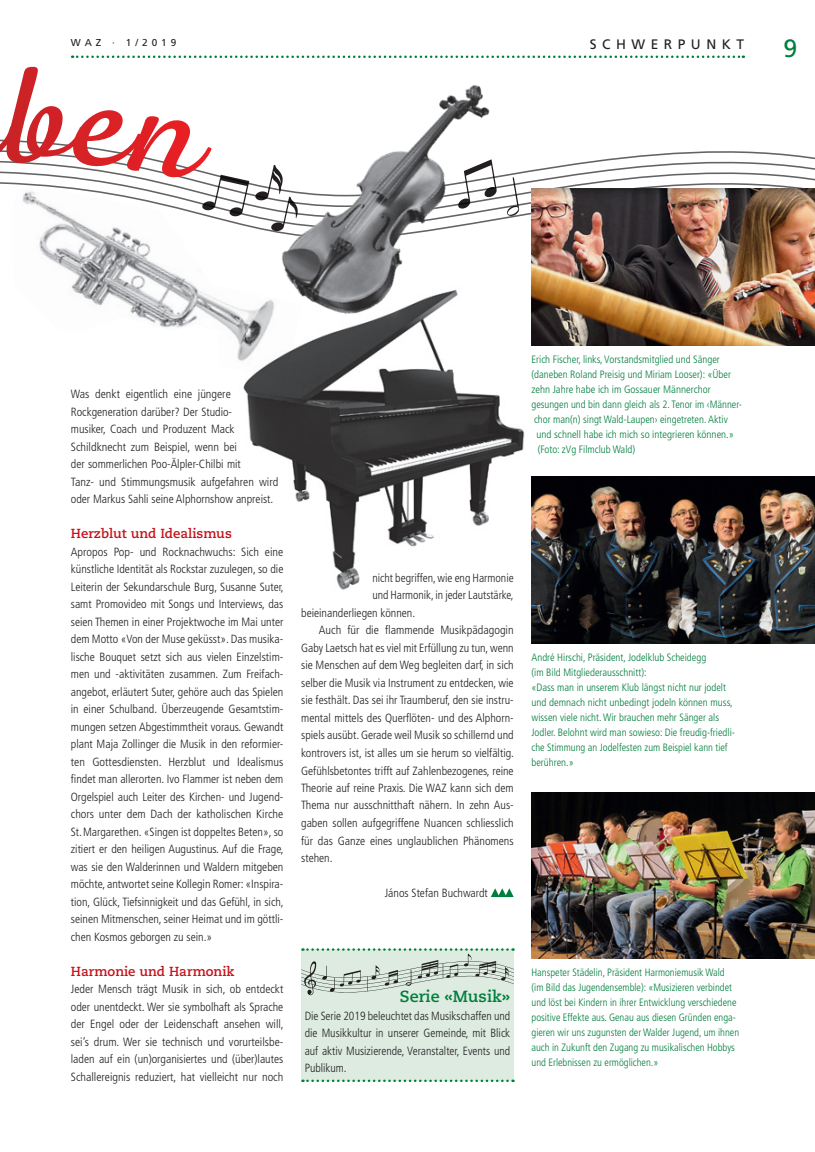
<style>
.page{position:relative;width:815px;height:1152px;background:#fff}
.page>*{position:absolute;margin:0;border:0;box-sizing:border-box;transform-origin:0 0}
.t1{font:25px "Frutiger LT Std";color:#007e3d}
.t2{font:700 16.12px "Caecilia";color:#007e3d}
.t3{font:13.75px "Frutiger LT Std";letter-spacing:.4em;color:#231f20}
.t4{font:700 13.12px "Caecilia";color:#c4121a}
.t5{font:300 condensed 11.88px/17.5px "Frutiger LT Std";color:#231f20;text-align:justify}
.t6{font:300 condensed 10.62px/15px "Frutiger LT Std";color:#007e3d}
.t7{font:10px "Frutiger LT Std";letter-spacing:.4em;color:#231f20}
</style>
<div class="page">
<svg style="left:72px;top:56px;width:672px;height:2px"></svg>
<svg style="left:593px;top:151px;width:222px;height:10px"></svg>
<svg style="left:558px;top:161px;width:257px;height:11px"></svg>
<svg style="left:558px;top:172px;width:257px;height:16px"></svg>
<svg style="left:491px;top:888px;width:23px;height:9px"></svg>
<img style="left:558px;top:188px;width:257px;height:157px">
<img style="left:531px;top:477px;width:284px;height:166px">
<img style="left:531px;top:792px;width:284px;height:166px">
<div style="left:301px;top:949px;width:213px;height:131px;background:#ddebe1"></div>
<svg style="left:302px;top:1079px;width:212px;height:3px"></svg>
<svg style="left:301px;top:948px;width:213px;height:48px"></svg>
<img style="left:302px;top:85px;width:256px;height:261px">
<img style="left:39px;top:240px;width:263px;height:119px">
<img style="left:238px;top:284px;width:293px;height:306px">
<svg style="left:444px;top:152px;width:93px;height:64px"></svg>
<svg style="left:0;top:67px;width:311px;height:173px"></svg>
<p class="t7" style="left:71px;top:37px;width:107px">WAZ · 1/2019</p>
<p class="t3" style="left:590px;top:36px;width:156px">SCHWERPUNKT</p>
<h1 class="t1" style="left:783px;top:33px;width:15px">9</h1>
<p class="t5" style="left:71px;top:385px;width:209px;text-align:left">Was denkt eigentlich eine jüngere Rockgeneration darüber? Der Studio-<br>musiker, Coach und Produzent Mack Schildknecht zum Beispiel, wenn bei<br>der sommerlichen Poo-Älpler-Chilbi mit<br>Tanz- und Stimmungsmusik aufgefahren wird oder Markus Sahli seine Alphornshow anpreist.</p>
<p class="t4" style="left:71px;top:526px;width:162px">Herzblut und Idealismus</p>
<p class="t5" style="left:71px;top:543px;width:214px">Apropos Pop- und Rocknachwuchs: Sich eine künstliche Identität als Rockstar zuzulegen, so die Leiterin der Sekundarschule Burg, Susanne Suter, samt Promovideo mit Songs und Interviews, das seien Themen in einer Projektwoche im Mai unter dem Motto «Von der Muse geküsst». Das musika&shy;lische Bouquet setzt sich aus vielen Einzelstim&shy;men und -aktivitäten zusammen. Zum Freifach&shy;angebot, erläutert Suter, gehöre auch das Spielen in einer Schulband. Überzeugende Gesamtstim&shy;mungen setzen Abgestimmtheit voraus. Gewandt plant Maja Zollinger die Musik in den reformier&shy;ten Gottesdiensten. Herzblut und Idealismus findet man allerorten. Ivo Flammer ist neben dem Orgelspiel auch Leiter des Kirchen- und Jugend&shy;chors unter dem Dach der katholischen Kirche St. Margarethen. «Singen ist doppeltes Beten», so zitiert er den heiligen Augustinus. Auf die Frage, was sie den Walderinnen und Waldern mitgeben möchte, antwortet seine Kollegin Romer: «Inspira&shy;tion, Glück, Tiefsinnigkeit und das Gefühl, in sich, seinen Mitmenschen, seiner Heimat und im göttli&shy;chen Kosmos geborgen zu sein.»</p>
<p class="t4" style="left:71px;top:963px;width:165px">Harmonie und Harmonik</p>
<p class="t5" style="left:71px;top:980px;width:214px">Jeder Mensch trägt Musik in sich, ob entdeckt oder unentdeckt. Wer sie symbolhaft als Sprache der Engel oder der Leidenschaft ansehen will, sei’s drum. Wer sie technisch und vorurteilsbe&shy;laden auf ein (un)organisiertes und (über)lautes Schallereignis reduziert, hat vielleicht nur noch</p>
<p class="t5" style="left:372px;top:569px;width:143px">nicht begriffen, wie eng Harmonie</p>
<p class="t5" style="left:372px;top:587px;width:143px">und Harmonik, in jeder Lautstärke,</p>
<p class="t5" style="left:301px;top:604px;width:116px">beieinanderliegen können.</p>
<p class="t5" style="left:319px;top:622px;width:196px">Auch für die flammende Musikpädagogin</p>
<p class="t5" style="left:301px;top:639px;width:214px">Gaby Laetsch hat es viel mit Erfüllung zu tun, wenn</p>
<p class="t5" style="left:301px;top:657px;width:214px">sie Menschen auf dem Weg begleiten darf, in sich</p>
<p class="t5" style="left:301px;top:674px;width:214px">selber die Musik via Instrument zu entdecken, wie</p>
<p class="t5" style="left:301px;top:692px;width:214px">sie festhält. Das sei ihr Traumberuf, den sie instru-</p>
<p class="t5" style="left:301px;top:709px;width:214px">mental mittels des Querflöten- und des Alphorn-</p>
<p class="t5" style="left:301px;top:727px;width:214px">spiels ausübt. Gerade weil Musik so schillernd und</p>
<p class="t5" style="left:301px;top:744px;width:214px">kontrovers ist, ist alles um sie herum so vielfältig.</p>
<p class="t5" style="left:301px;top:762px;width:214px">Gefühlsbetontes trifft auf Zahlenbezogenes, reine</p>
<p class="t5" style="left:301px;top:779px;width:214px">Theorie auf reine Praxis. Die WAZ kann sich dem</p>
<p class="t5" style="left:301px;top:797px;width:214px">Thema nur ausschnitthaft nähern. In zehn Aus-</p>
<p class="t5" style="left:301px;top:814px;width:214px">gaben sollen aufgegriffene Nuancen schliesslich</p>
<p class="t5" style="left:301px;top:832px;width:214px">für das Ganze eines unglaublichen Phänomens</p>
<p class="t5" style="left:301px;top:849px;width:33px">stehen.</p>
<p class="t5" style="left:385px;top:884px;width:105px">János Stefan Buchwardt</p>
<h2 class="t2" style="left:400px;top:986px;width:112px">Serie «Musik»</h2>
<p class="t5" style="left:305px;top:1007px;width:207px">Die Serie 2019 beleuchtet das Musikschaffen und die Musikkultur in unserer Gemeinde, mit Blick auf aktiv Musizierende, Veranstalter, Events und Publikum.</p>
<p class="t6" style="left:531px;top:352px;width:190px">Erich Fischer, links, Vorstandsmitglied und Sänger</p>
<p class="t6" style="left:531px;top:367px;width:201px">(daneben Roland Preisig und Miriam Looser): «Über</p>
<p class="t6" style="left:531px;top:382px;width:181px">zehn Jahre habe ich im Gossauer Männerchor</p>
<p class="t6" style="left:531px;top:397px;width:212px">gesungen und bin dann gleich als 2. Tenor im ‹Männer-</p>
<p class="t6" style="left:534px;top:412px;width:195px">chor man(n) singt Wald-Laupen› eingetreten. Aktiv</p>
<p class="t6" style="left:536px;top:427px;width:199px">und schnell habe ich mich so integrieren können.»</p>
<p class="t6" style="left:538px;top:442px;width:99px">(Foto: zVg Filmclub Wald)</p>
<p class="t6" style="left:531px;top:649px;width:205px">André Hirschi, Präsident, Jodelklub Scheidegg<br>(im Bild Mitgliederausschnitt):<br>«Dass man in unserem Klub längst nicht nur jodelt und demnach nicht unbedingt jodeln können muss, wissen viele nicht. Wir brauchen mehr Sänger als Jodler. Belohnt wird man sowieso: Die freudig-friedli&shy;che Stimmung an Jodelfesten zum Beispiel kann tief berühren.»</p>
<p class="t6" style="left:531px;top:964px;width:209px">Hanspeter Städelin, Präsident Harmoniemusik Wald (im Bild das Jugendensemble): «Musizieren verbindet und löst bei Kindern in ihrer Entwicklung verschiedene positive Effekte aus. Genau aus diesen Gründen enga&shy;gieren wir uns zugunsten der Walder Jugend, um ihnen auch in Zukunft den Zugang zu musikalischen Hobbys und Erlebnissen zu ermöglichen.»</p>
</div>
